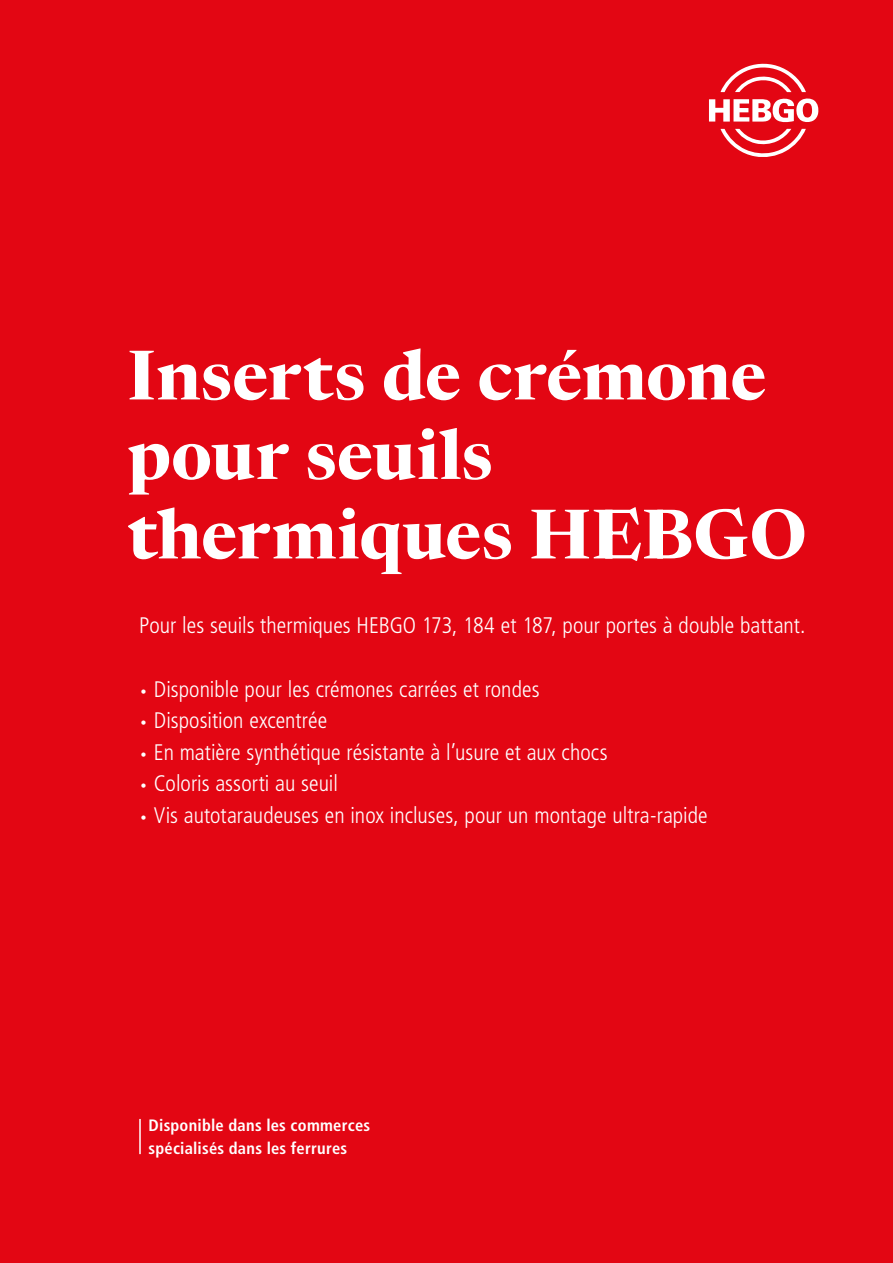
<style>
.page{position:relative;width:893px;height:1263px;background:#e30613}
.page>*{position:absolute;margin:0;border:0;box-sizing:border-box;transform-origin:0 0}
.t1{font:700 69px/79.5px "Newsreader 60 pt";color:#fff}
.t2{font:300 condensed 22.5px "Frutiger LT Std";color:#fff}
.t3{font:700 condensed 16.5px/22.5px "Frutiger LT Std";letter-spacing:.015em;color:#fff}
.s1{font-family:"TT Norms";font-weight:400;font-stretch:normal}
</style>
<div class="page">
<svg style="left:720px;top:129px;width:86px;height:28px"></svg>
<svg style="left:720px;top:63px;width:86px;height:29px"></svg>
<svg style="left:709px;top:98px;width:110px;height:25px"></svg>
<hr style="left:139px;top:1119px;width:2px;height:35px;background:#fff">
<h1 class="t1" style="left:128px;top:333px;width:681px">Inserts de crémone pour seuils thermiques HEBGO</h1>
<p class="t2" style="left:139px;top:613px;width:668px">Pour les seuils thermiques HEBGO 173, 184 et 187, pour portes à double battant.</p>
<p class="t2" style="left:139px;top:676px;width:402px"><span class="s1">•</span> Disponible pour les crémones carrées et rondes</p>
<p class="t2" style="left:139px;top:707px;width:190px"><span class="s1">•</span> Disposition excentrée</p>
<p class="t2" style="left:139px;top:739px;width:470px"><span class="s1">•</span> En matière synthétique résistante à l’usure et aux chocs</p>
<p class="t2" style="left:139px;top:770px;width:200px"><span class="s1">•</span> Coloris assorti au seuil</p>
<p class="t2" style="left:139px;top:802px;width:570px"><span class="s1">•</span> Vis autotaraudeuses en inox incluses, pour un montage ultra-rapide</p>
<p class="t3" style="left:149px;top:1114px;width:223px">Disponible dans les commerces spécialisés dans les ferrures</p>
</div>
